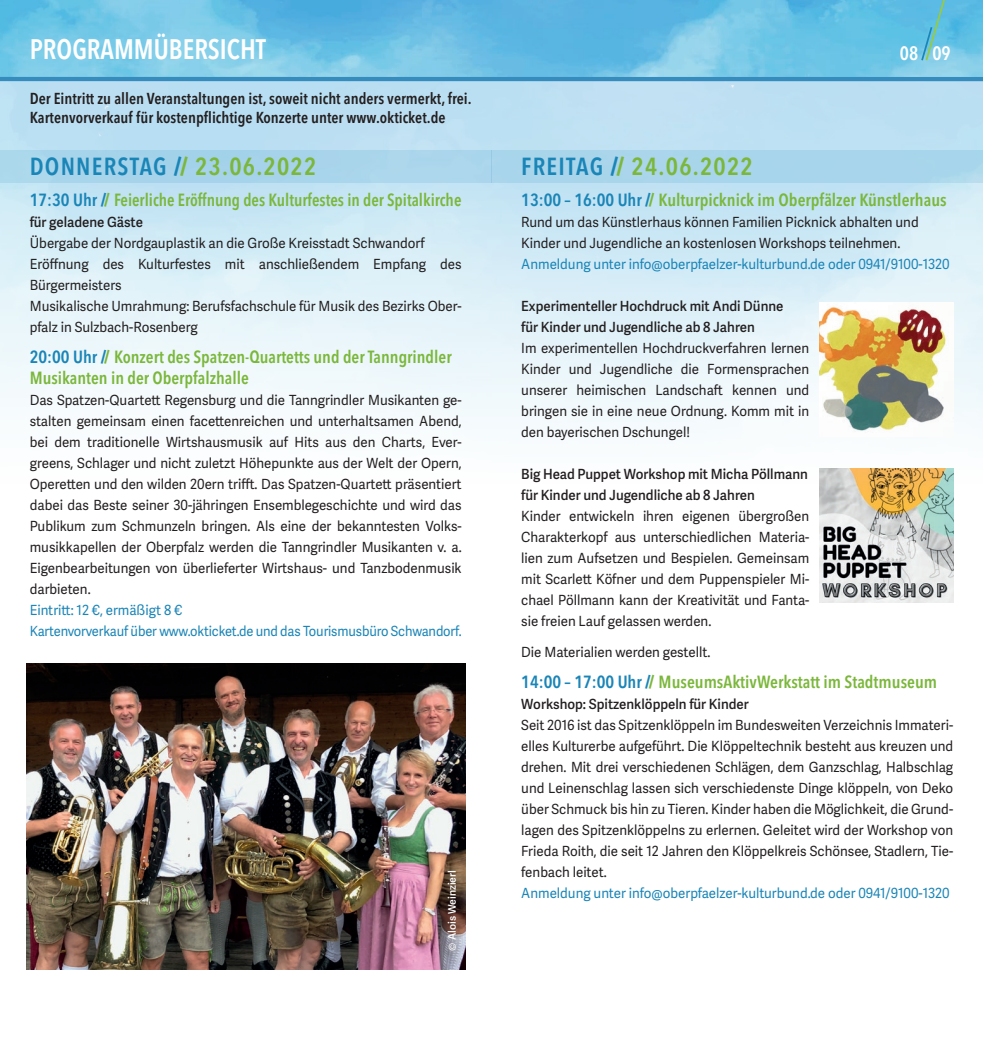
<style>
.page{position:relative;width:983px;height:1042px;background:#fff}
.page>*{position:absolute;margin:0;border:0;box-sizing:border-box;transform-origin:0 0}
.Urzeit{font:600 condensed 28px "Avenir Next LT Pro";color:#fff;scale:.95 1}
.Datum{font:600 condensed 24.5px "Avenir Next LT Pro";letter-spacing:.05em;color:#1a85b7}
.Datum-2{font:600 condensed 24.5px "Avenir Next LT Pro";letter-spacing:.05em;color:#7bb73b}
.Urzeit-2{font:600 condensed 19.25px "Avenir Next LT Pro";color:#fff;scale:.95 1}
.Urzeit-3{font:600 condensed 17.5px/21px "Avenir Next LT Pro";color:#7bb73b}
.Urzeit-4{font:600 condensed 17.5px "Avenir Next LT Pro";color:#7bb73b;scale:.95 1}
.t1{font:600 condensed 15.75px "Avenir Next LT Pro";color:#231f20}
.Fließtext{font:14px/21px "Adelle Sans";color:#231f20;text-align:justify;scale:.95 1}
.Fließtext-2{font:14px "Adelle Sans";color:#1a85b7;scale:.95 1}
.Fließtext-3{font:600 14px/21px "Adelle Sans";color:#231f20;scale:.95 1}
.Fließtext-4{font:14px "Adelle Sans";color:#1a85b7;scale:.92 1}
.Fließtext_Headline{font:600 14px "Adelle Sans";color:#231f20;scale:.95 1}
.t2{font:600 10.5px "Adelle Sans";color:#fff}
.s1{font-weight:800}
.s2{font-weight:800;color:#7bb73b}
.s3{color:#7bb73b}
.s4{color:#1a85b7}
.s5{font-weight:800;color:#1a85b7}
</style>
<div class="page">
<img style="left:0;top:81px;width:982px;height:404px">
<img style="left:0;top:0;width:982px;height:77px">
<hr style="left:0;top:77px;width:982px;height:4px;background:#368dbd">
<svg style="left:919px;top:0;width:32px;height:62px;background:#66c0da"></svg>
<div style="left:0;top:150px;width:491px;height:32px;background:#a7d4eb"></div>
<div style="left:491px;top:150px;width:491px;height:32px;background:#a8d5eb"></div>
<img style="left:26px;top:663px;width:439px;height:306px">
<img style="left:819px;top:303px;width:133px;height:133px">
<img style="left:819px;top:468px;width:133px;height:134px">
<p class="Urzeit" style="left:30px;top:32px;width:250px">PROGRAMMÜBERSICHT</p>
<p class="Urzeit-2" style="left:899px;top:41px;width:55px">08 09</p>
<p class="t1" style="left:30px;top:89px;width:443px">Der Eintritt zu allen Veranstaltungen ist, soweit nicht anders vermerkt, frei.</p>
<p class="t1" style="left:30px;top:108px;width:417px">Kartenvorverkauf für kostenpflichtige Konzerte unter www.okticket.de</p>
<p class="Datum" style="left:30px;top:151px;width:288px">DONNERSTAG <span class="s1">/</span><span class="s2">/</span> <span class="s3">23.06.2022</span></p>
<p class="Urzeit-4" style="left:30px;top:189px;width:456px"><span class="s4">17:30 Uhr</span> <span class="s5">/</span><span class="s1">/</span> Feierliche Eröffnung des Kulturfestes in der Spitalkirche</p>
<p class="Fließtext_Headline" style="left:30px;top:211px;width:121px">für geladene Gäste</p>
<p class="Fließtext" style="left:30px;top:232px;width:417px">Übergabe der Nordgauplastik an die Große Kreisstadt Schwandorf</p>
<p class="Fließtext" style="left:30px;top:253px;width:456px">Eröffnung des Kulturfestes mit anschließendem Empfang des<br>Bürgermeisters</p>
<p class="Fließtext" style="left:30px;top:295px;width:456px">Musikalische Umrahmung: Berufsfachschule für Musik des Bezirks Ober&shy;pfalz in Sulzbach-Rosenberg</p>
<p class="Urzeit-3" style="left:30px;top:346px;width:423px"><span class="s4">20:00 Uhr</span> <span class="s5">/</span><span class="s1">/</span> Konzert des Spatzen-Quartetts und der Tanngrindler<br>Musikanten in der Oberpfalzhalle</p>
<p class="Fließtext" style="left:30px;top:389px;width:456px">Das Spatzen-Quartett Regensburg und die Tanngrindler Musikanten ge&shy;stalten gemeinsam einen facettenreichen und unterhaltsamen Abend, bei dem traditionelle Wirtshausmusik auf Hits aus den Charts, Ever&shy;greens, Schlager und nicht zuletzt Höhepunkte aus der Welt der Opern, Operetten und den wilden 20ern trifft. Das Spatzen-Quartett präsentiert dabei das Beste seiner 30-jähringen Ensemblegeschichte und wird das Publikum zum Schmunzeln bringen. Als eine der bekanntesten Volks&shy;musikkapellen der Oberpfalz werden die Tanngrindler Musikanten v. a.<br>Eigenbearbeitungen von überlieferter Wirtshaus- und Tanzbodenmusik darbieten.</p>
<p class="Fließtext-2" style="left:30px;top:600px;width:162px">Eintritt: 12 €, ermäßigt 8 €</p>
<p class="Fließtext-4" style="left:30px;top:621px;width:471px">Kartenvorverkauf über www.okticket.de und das Tourismusbüro Schwandorf.</p>
<p class="t2" style="left:444px;top:950px;width:82px;rotate:-90deg">© Alois Weinzierl</p>
<p class="Datum-2" style="left:521px;top:151px;width:233px"><span class="s4">FREITAG</span> <span class="s5">/</span><span class="s1">/</span> 24.06.2022</p>
<p class="Urzeit-3" style="left:521px;top:189px;width:427px"><span class="s4">13:00 – 16:00 Uhr</span> <span class="s5">/</span><span class="s1">/</span> Kulturpicknick im Oberpfälzer Künstlerhaus</p>
<p class="Fließtext" style="left:521px;top:211px;width:419px">Rund um das Künstlerhaus können Familien Picknick abhalten und<br>Kinder und Jugendliche an kostenlosen Workshops teilnehmen.</p>
<p class="Fließtext-2" style="left:521px;top:254px;width:452px">Anmeldung unter info@oberpfaelzer-kulturbund.de oder 0941/9100-1320</p>
<p class="Fließtext-3" style="left:521px;top:295px;width:277px">Experimenteller Hochdruck mit Andi Dünne für Kinder und Jugendliche ab 8 Jahren</p>
<p class="Fließtext" style="left:521px;top:337px;width:304px">Im experimentellen Hochdruckverfahren lernen Kinder und Jugendliche die Formensprachen unserer heimischen Landschaft kennen und bringen sie in eine neue Ordnung. Komm mit in den bayerischen Dschungel!</p>
<p class="Fließtext-3" style="left:521px;top:463px;width:303px">Big Head Puppet Workshop mit Micha Pöllmann für Kinder und Jugendliche ab 8 Jahren</p>
<p class="Fließtext" style="left:521px;top:505px;width:304px">Kinder entwickeln ihren eigenen übergroßen Charakterkopf aus unterschiedlichen Materia&shy;lien zum Aufsetzen und Bespielen. Gemeinsam mit Scarlett Köfner und dem Puppenspieler Mi&shy;chael Pöllmann kann der Kreativität und Fanta&shy;sie freien Lauf gelassen werden.</p>
<p class="Fließtext" style="left:521px;top:641px;width:200px">Die Materialien werden gestellt.</p>
<p class="Urzeit-3" style="left:521px;top:671px;width:417px"><span class="s4">14:00 – 17:00 Uhr</span> <span class="s5">/</span><span class="s1">/</span> MuseumsAktivWerkstatt im Stadtmuseum</p>
<p class="Fließtext_Headline" style="left:521px;top:693px;width:241px">Workshop: Spitzenklöppeln für Kinder</p>
<p class="Fließtext" style="left:521px;top:714px;width:456px">Seit 2016 ist das Spitzenklöppeln im Bundesweiten Verzeichnis Immateri&shy;elles Kulturerbe aufgeführt. Die Klöppeltechnik besteht aus kreuzen und drehen. Mit drei verschiedenen Schlägen, dem Ganzschlag, Halbschlag und Leinenschlag lassen sich verschiedenste Dinge klöppeln, von Deko über Schmuck bis hin zu Tieren. Kinder haben die Möglichkeit, die Grund&shy;lagen des Spitzenklöppelns zu erlernen. Geleitet wird der Workshop von Frieda Roith, die seit 12 Jahren den Klöppelkreis Schönsee, Stadlern, Tie&shy;fenbach leitet.</p>
<p class="Fließtext-2" style="left:521px;top:882px;width:452px">Anmeldung unter info@oberpfaelzer-kulturbund.de oder 0941/9100-1320</p>
</div>
